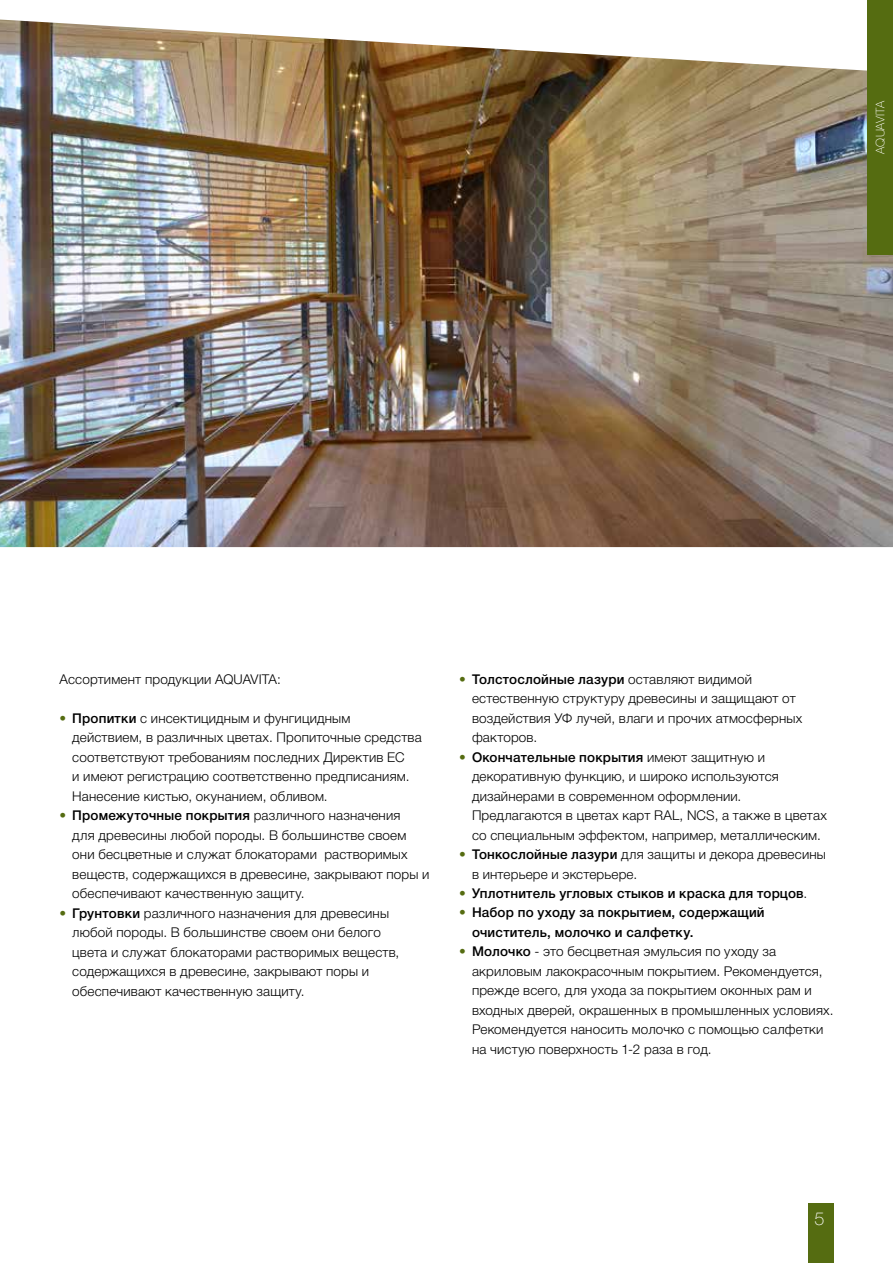
<style>
.page{position:relative;width:893px;height:1263px;background:#fff}
.page>*{position:absolute;margin:0;border:0;box-sizing:border-box;transform-origin:0 0}
.t1{font:100 18px "Helvetica Neue Cyr";color:#fff}
.t2{font:300 13.5px/19.5px "Helvetica Neue Cyr";letter-spacing:.01em;color:#000}
.t3{font:500 13.5px/19.5px "Helvetica Neue Cyr";letter-spacing:.015em;color:#000}
.t4{font:100 12px "Helvetica Neue Cyr";color:#fff}
.s1{font-weight:100;color:#556c11}
.s2{font-weight:500}
.s3{font-weight:300}
</style>
<div class="page">
<img style="left:0;top:20px;width:893px;height:527px">
<div style="left:867px;top:0;width:26px;height:255px;background:#556c11"></div>
<div style="left:808px;top:1203px;width:25px;height:60px;background:#556c11"></div>
<p class="t4" style="left:874px;top:154px;width:54px;rotate:-90deg">AQUAVITA</p>
<p class="t2" style="left:60px;top:669px;width:223px">Ассортимент продукции AQUAVITA:</p>
<p class="t2" style="left:72px;top:708px;width:351px;text-indent:-13px"><span class="s1">•</span> <span class="s2">Пропитки</span> с инсектицидным и фунгицидным действием, в различных цветах. Пропиточные средства соответствуют требованиям последних Директив ЕС<br>и имеют регистрацию соответственно предписаниям.<br>Нанесение кистью, окунанием, обливом.</p>
<p class="t2" style="left:72px;top:806px;width:359px;text-indent:-13px"><span class="s1">•</span> <span class="s2">Промежуточные покрытия</span> различного назначения<br>для древесины любой породы. В большинстве своем они бесцветные и служат блокаторами растворимых веществ, содержащихся в древесине, закрывают поры и обеспечивают качественную защиту.</p>
<p class="t2" style="left:72px;top:903px;width:329px;text-indent:-13px"><span class="s1">•</span> <span class="s2">Грунтовки</span> различного назначения для древесины любой породы. В большинстве своем они белого цвета и служат блокаторами растворимых веществ, содержащихся в древесине, закрывают поры и обеспечивают качественную защиту.</p>
<p class="t2" style="left:472px;top:669px;width:332px;text-indent:-13px"><span class="s1">•</span> <span class="s2">Толстослойные лазури</span> оставляют видимой естественную структуру древесины и защищают от воздействия УФ лучей, влаги и прочих атмосферных факторов.</p>
<p class="t2" style="left:472px;top:747px;width:357px;text-indent:-13px"><span class="s1">•</span> <span class="s2">Окончательные покрытия</span> имеют защитную и декоративную функцию, и широко используются дизайнерами в современном оформлении.<br>Предлагаются в цветах карт RAL, NCS, а также в цветах со специальным эффектом, например, металлическим.</p>
<p class="t2" style="left:472px;top:844px;width:355px;text-indent:-13px"><span class="s1">•</span> <span class="s2">Тонкослойные лазури</span> для защиты и декора древесины в интерьере и экстерьере.</p>
<p class="t3" style="left:459px;top:884px;width:350px"><span class="s1">•</span> Уплотнитель угловых стыков и краска для торцов<span class="s3">.</span></p>
<p class="t3" style="left:472px;top:903px;width:294px;text-indent:-13px"><span class="s1">•</span> Набор по уходу за покрытием, содержащий очиститель, молочко и салфетку.</p>
<p class="t2" style="left:472px;top:942px;width:363px;text-indent:-13px"><span class="s1">•</span> <span class="s2">Молочко</span> - это бесцветная эмульсия по уходу за акриловым лакокрасочным покрытием. Рекомендуется, прежде всего, для ухода за покрытием оконных рам и входных дверей, окрашенных в промышленных условиях.<br>Рекомендуется наносить молочко с помощью салфетки на чистую поверхность 1-2 раза в год.</p>
<h1 class="t1" style="left:815px;top:1208px;width:12px">5</h1>
</div>
